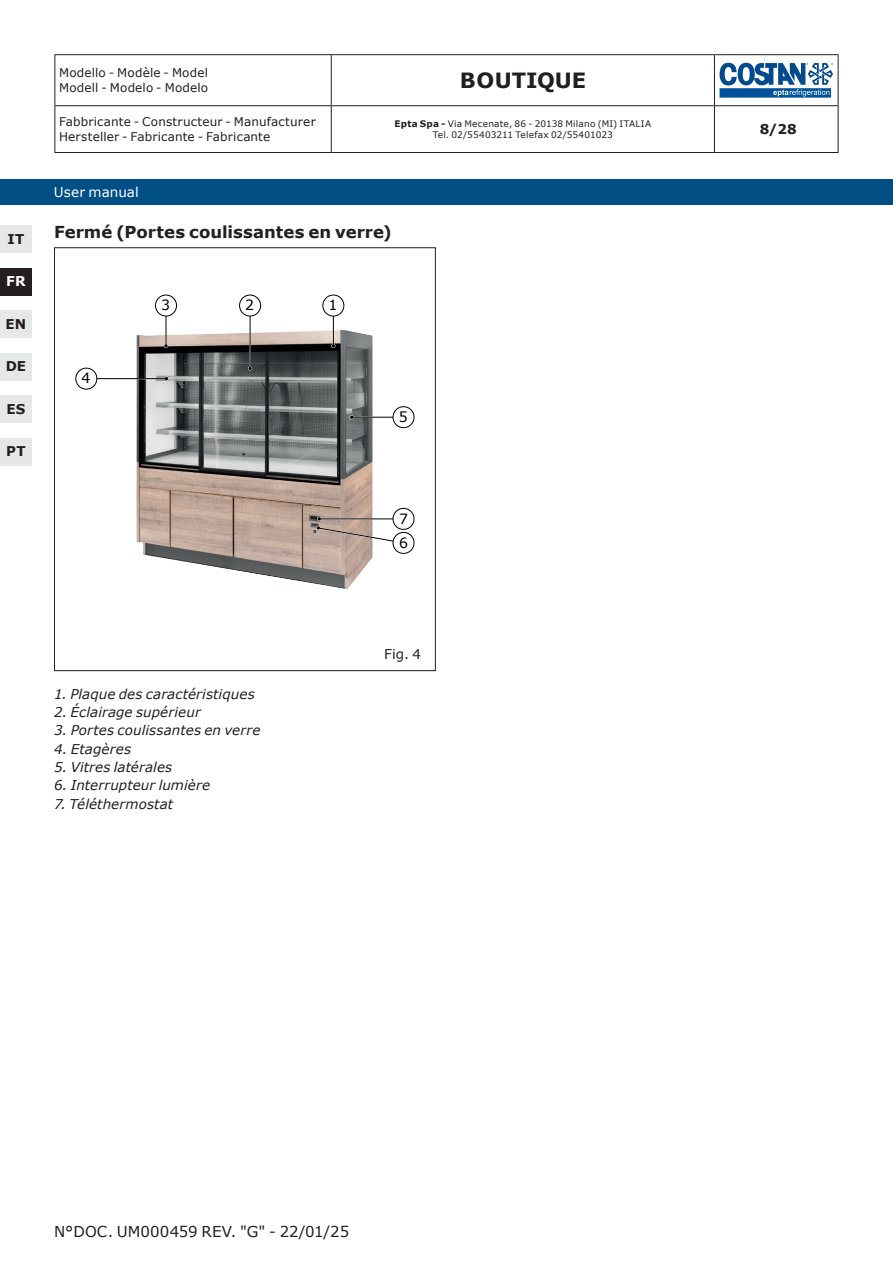
<style>
.page{position:relative;width:893px;height:1263px;background:#fff}
.page>*{position:absolute;margin:0;border:0;box-sizing:border-box;transform-origin:0 0}
.t1{font:700 21px "Verdana";color:#231f20}
.t2{font:700 16.5px "Verdana";color:#231f20}
.t3{font:15px "Verdana";letter-spacing:.005em;color:#231f20}
.t4{font:14.1px/24px "Verdana";color:#000001}
.t5{font:italic 13.5px "Verdana";letter-spacing:.005em;color:#231f20}
.t6{font:700 13.5px "Verdana";letter-spacing:.015em;color:#231f20}
.t7{font:13.5px "Verdana";color:#fff}
.t8{font:13.5px "Verdana";color:#231f20}
.t9{font:700 13.5px "Verdana";color:#fff}
.t10{font:12px/14.7px "Verdana";letter-spacing:.015em;color:#231f20}
.t11{font:9px/10.9px "Verdana";letter-spacing:.02em;color:#231f20;text-align:center}
.s1{font-weight:700}
</style>
<div class="page">
<hr style="left:54px;top:54px;width:277px;height:1px;background:#231f20">
<hr style="left:54px;top:55px;width:1px;height:50px;background:#231f20">
<hr style="left:331px;top:54px;width:383px;height:1px;background:#231f20">
<hr style="left:331px;top:55px;width:1px;height:50px;background:#231f20">
<hr style="left:714px;top:54px;width:124px;height:1px;background:#231f20">
<hr style="left:714px;top:55px;width:1px;height:50px;background:#231f20">
<hr style="left:838px;top:55px;width:1px;height:50px;background:#231f20">
<hr style="left:54px;top:105px;width:277px;height:1px;background:#231f20">
<hr style="left:54px;top:106px;width:1px;height:46px;background:#231f20">
<hr style="left:331px;top:105px;width:383px;height:1px;background:#231f20">
<hr style="left:331px;top:106px;width:1px;height:46px;background:#231f20">
<hr style="left:714px;top:105px;width:124px;height:1px;background:#231f20">
<hr style="left:714px;top:106px;width:1px;height:46px;background:#231f20">
<hr style="left:838px;top:106px;width:1px;height:46px;background:#231f20">
<hr style="left:54px;top:152px;width:277px;height:1px;background:#231f20">
<hr style="left:331px;top:152px;width:383px;height:1px;background:#231f20">
<hr style="left:714px;top:152px;width:124px;height:1px;background:#231f20">
<svg style="left:719px;top:63px;width:114px;height:35px"></svg>
<div style="left:0;top:179px;width:893px;height:25px;background:#014f87"></div>
<div style="left:0;top:225px;width:32px;height:28px;background:#e6e7e9"></div>
<div style="left:0;top:310px;width:32px;height:28px;background:#e6e7e9"></div>
<div style="left:0;top:353px;width:32px;height:28px;background:#e6e7e9"></div>
<div style="left:0;top:395px;width:32px;height:28px;background:#e6e7e9"></div>
<div style="left:0;top:438px;width:32px;height:28px;background:#e6e7e9"></div>
<div style="left:0;top:268px;width:32px;height:28px;background:#231f20"></div>
<img style="left:136px;top:330px;width:236px;height:259px">
<hr style="left:333px;top:306px;width:1px;height:40px;background:#000001">
<svg style="left:331px;top:344px;width:4px;height:4px"></svg>
<div style="left:323px;top:295px;width:21px;height:21px;background:#fff;border-radius:50%"></div>
<div style="left:322px;top:295px;width:22px;height:21px;border:1px solid #000001;border-radius:50%"></div>
<hr style="left:249px;top:306px;width:2px;height:64px;background:#fff">
<hr style="left:250px;top:306px;width:1px;height:62px;background:#000001">
<svg style="left:248px;top:366px;width:4px;height:4px"></svg>
<div style="left:240px;top:295px;width:21px;height:21px;background:#fff;border-radius:50%"></div>
<div style="left:239px;top:295px;width:22px;height:21px;border:1px solid #000001;border-radius:50%"></div>
<hr style="left:165px;top:306px;width:2px;height:42px;background:#fff">
<hr style="left:166px;top:306px;width:1px;height:40px;background:#000001">
<svg style="left:164px;top:344px;width:4px;height:4px"></svg>
<div style="left:155px;top:295px;width:22px;height:21px;background:#fff;border-radius:50%"></div>
<div style="left:155px;top:295px;width:22px;height:21px;border:1px solid #000001;border-radius:50%"></div>
<hr style="left:86px;top:378px;width:81px;height:1px;background:#000001">
<svg style="left:164px;top:376px;width:5px;height:5px"></svg>
<div style="left:76px;top:368px;width:21px;height:21px;background:#fff;border-radius:50%"></div>
<div style="left:75px;top:368px;width:22px;height:21px;border:1px solid #000001;border-radius:50%"></div>
<hr style="left:352px;top:417px;width:52px;height:1px;background:#000001">
<svg style="left:349px;top:415px;width:5px;height:4px"></svg>
<div style="left:393px;top:407px;width:21px;height:21px;background:#fff;border-radius:50%"></div>
<div style="left:393px;top:406px;width:21px;height:22px;border:1px solid #000001;border-radius:50%"></div>
<div style="left:393px;top:508px;width:21px;height:22px;border:1px solid #000001;border-radius:50%"></div>
<svg style="left:315px;top:517px;width:90px;height:27px"></svg>
<div style="left:393px;top:532px;width:21px;height:21px;background:#fff;border-radius:50%"></div>
<div style="left:393px;top:532px;width:21px;height:22px;border:1px solid #000001;border-radius:50%"></div>
<p class="t6" style="left:8px;top:229px;width:18px">IT</p>
<p class="t9" style="left:6px;top:272px;width:21px">FR</p>
<p class="t6" style="left:6px;top:314px;width:22px">EN</p>
<p class="t6" style="left:6px;top:357px;width:22px">DE</p>
<p class="t6" style="left:6px;top:399px;width:21px">ES</p>
<p class="t6" style="left:6px;top:442px;width:21px">PT</p>
<p class="t10" style="left:59px;top:66px;width:151px">Modello - Modèle - Model<br>Modell - Modelo - Modelo</p>
<h1 class="t1" style="left:460px;top:66px;width:128px">Boutique</h1>
<p class="t10" style="left:59px;top:115px;width:258px">Fabbricante - Constructeur - Manufacturer<br>Hersteller - Fabricante - Fabricante</p>
<p class="t11" style="left:394px;top:118px;width:258px"><span class="s1">Epta Spa -</span> Via Mecenate, 86 - 20138 Milano (MI) ITALIA<br>Tel. 02/55403211 Telefax 02/55401023</p>
<p class="t6" style="left:760px;top:120px;width:39px">8/28</p>
<p class="t7" style="left:54px;top:183px;width:86px">User manual</p>
<p class="t2" style="left:54px;top:220px;width:339px">Fermé (Portes coulissantes en verre)</p>
<p class="t4" style="left:82px;top:366px;width:10px">4</p>
<p class="t4" style="left:161px;top:293px;width:10px">3</p>
<p class="t4" style="left:245px;top:293px;width:10px">2</p>
<p class="t4" style="left:329px;top:293px;width:10px">1</p>
<p class="t4" style="left:399px;top:405px;width:10px">5</p>
<p class="t4" style="left:399px;top:506px;width:10px">7<br>6</p>
<p class="t5" style="left:54px;top:685px;width:202px">1. Plaque des caractéristiques</p>
<p class="t5" style="left:54px;top:703px;width:148px">2. Éclairage supérieur</p>
<p class="t5" style="left:54px;top:721px;width:208px">3. Portes coulissantes en verre</p>
<p class="t5" style="left:54px;top:739px;width:79px">4. Etagères</p>
<p class="t5" style="left:54px;top:758px;width:120px">5. Vitres latérales</p>
<p class="t5" style="left:54px;top:776px;width:158px">6. Interrupteur lumière</p>
<p class="t5" style="left:54px;top:794px;width:121px">7. Téléthermostat</p>
<p class="t8" style="left:384px;top:645px;width:38px">Fig. 4</p>
<p class="t3" style="left:54px;top:1221px;width:297px">N°DOC. UM000459 REV. "G" - 22/01/25</p>
</div>
